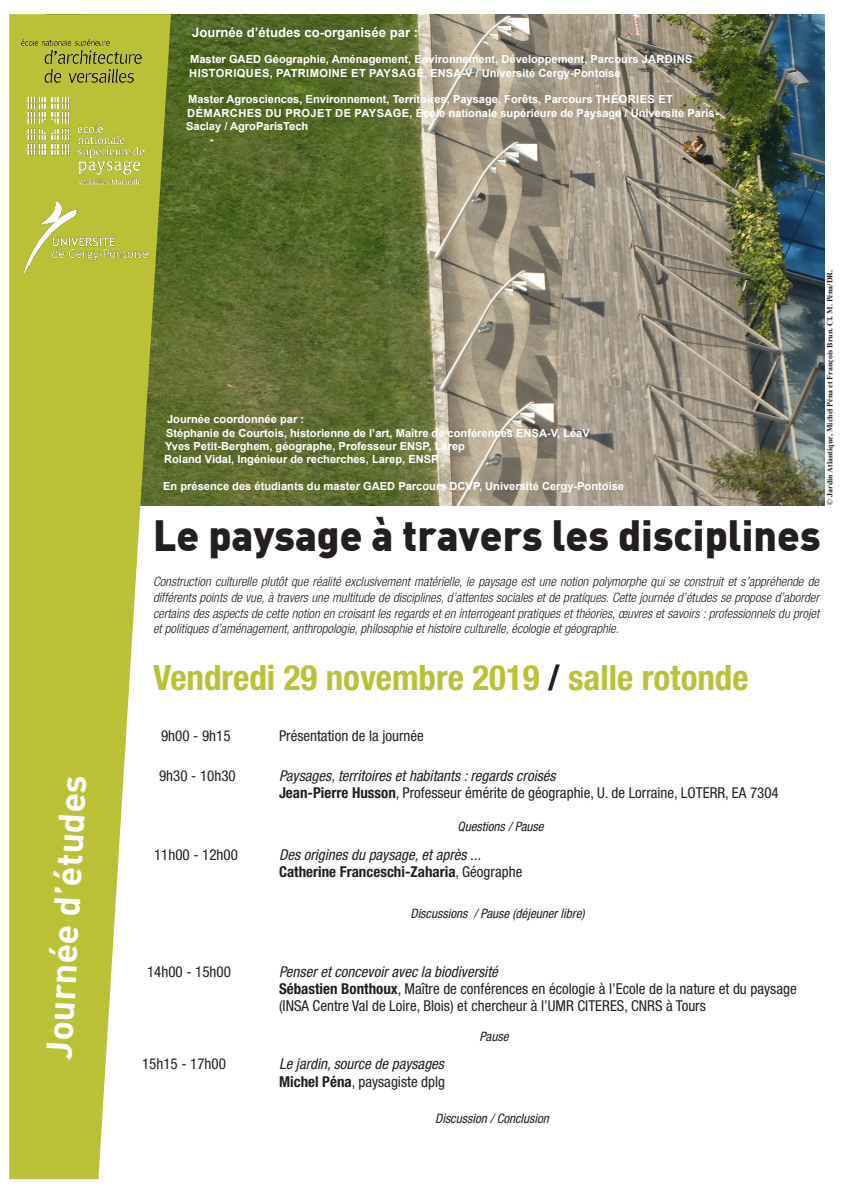
<style>
.page{position:relative;width:842px;height:1191px;background:#fff}
.page>*{position:absolute;margin:0;border:0;box-sizing:border-box;transform-origin:0 0}
.t1{font:900 42.8px "DIN";color:#231f20;scale:.95 1}
.t2{font:700 36px "DIN";color:#fff}
.t3{font:700 condensed 35px "Helvetica Neue";color:#bbc136}
.t4{font:700 condensed 28px "Helvetica";color:#fff}
.t5{font:condensed 15px "Helvetica Neue";color:#231f20}
.t6{font:italic condensed 15px "Helvetica Neue";color:#231f20}
.t7{font:700 condensed 15px "Helvetica Neue";color:#231f20}
.t8{font:700 13.1px "Arial";color:#fff}
.t9{font:italic 300 condensed 13px/15.6px "Helvetica Neue";color:#231f20;text-align:justify}
.t10{font:italic condensed 13px "Helvetica Neue";color:#231f20}
.t11{font:700 11.1px/13.3px "Arial";color:#fff}
.t12{font:700 8px "Times New Roman";color:#231f20}
.s1{color:#231f20}
.s2{font-weight:700}
.s3{font-weight:400}
</style>
<div class="page">
<img style="left:171px;top:14px;width:653px;height:491px">
<svg style="left:9px;top:14px;width:162px;height:1165px;fill:#bbc136"></svg>
<img style="left:22px;top:40px;width:120px;height:42px">
<img style="left:26px;top:95px;width:124px;height:98px">
<img style="left:25px;top:202px;width:122px;height:77px">
<p class="t2" style="left:35px;top:1058px;width:286px;rotate:-87deg">Journée d’études</p>
<p class="t4" style="left:31px;top:1031px;width:198px;rotate:-85deg">Journée d’études</p>
<p class="t8" style="left:192px;top:23px;width:228px">Journée d’études co-organisée par :</p>
<p class="t11" style="left:189px;top:53px;width:505px">Master GAED Géographie, Aménagement, Environnement, Développement, Parcours JARDINS<br>HISTORIQUES, PATRIMOINE ET PAYSAGE, ENSA-V / Université Cergy-Pontoise</p>
<p class="t11" style="left:186px;top:93px;width:534px">Master Agrosciences, Environnement, Territoires, Paysage, Forêts, Parcours THÉORIES ET<br>DÉMARCHES DU PROJET DE PAYSAGE, École nationale supérieure de Paysage / Université Paris-<br>Saclay / AgroParisTech</p>
<p class="t11" style="left:167px;top:413px;width:139px">Journée coordonnée par :</p>
<p class="t11" style="left:166px;top:426px;width:425px">Stéphanie de Courtois, historienne de l’art, Maître de conférences ENSA-V, LéaV</p>
<p class="t11" style="left:165px;top:439px;width:301px">Yves Petit-Berghem, géographe, Professeur ENSP, Larep</p>
<p class="t11" style="left:164px;top:453px;width:276px">Roland Vidal, Ingénieur de recherches, Larep, ENSP</p>
<p class="t11" style="left:163px;top:479px;width:462px">En présence des étudiants du master GAED Parcours DCVP, Université Cergy-Pontoise</p>
<p class="t12" style="left:824px;top:505px;width:237px;rotate:-90deg">© Jardin Atlantique, Michel Péna et François Brun. Cl. M. Péna/DR.</p>
<p class="t1" style="left:153px;top:507px;width:704px">Le paysage à travers les disciplines</p>
<p class="t9" style="left:153px;top:574px;width:668px">Construction culturelle plutôt que réalité exclusivement matérielle, le paysage est une notion polymorphe qui se construit et s’appréhende de différents points de vue, à travers une multitude de disciplines, d’attentes sociales et de pratiques. Cette journée d’études se propose d’aborder certains des aspects de cette notion en croisant les regards et en interrogeant pratiques et théories, œuvres et savoirs : professionnels du projet et politiques d’aménagement, anthropologie, philosophie et histoire culturelle, écologie et géographie.</p>
<p class="t3" style="left:153px;top:657px;width:597px">Vendredi 29 novembre 2019 <span class="s1">/</span> salle rotonde</p>
<p class="t5" style="left:161px;top:727px;width:71px">9h00 - 9h15</p>
<p class="t5" style="left:279px;top:727px;width:146px">Présentation de la journée</p>
<p class="t5" style="left:159px;top:767px;width:78px">9h30 - 10h30</p>
<p class="t6" style="left:279px;top:767px;width:278px">Paysages, territoires et habitants : regards croisés</p>
<p class="t5" style="left:279px;top:784px;width:501px"><span class="s2">Jean-Pierre Husson</span>, Professeur émérite de géographie, U. de Lorraine, LOTERR, EA 7304</p>
<p class="t10" style="left:457px;top:819px;width:88px">Questions / Pause</p>
<p class="t5" style="left:154px;top:846px;width:85px">11h00 - 12h00</p>
<p class="t6" style="left:279px;top:846px;width:204px">Des origines du paysage, et après ...</p>
<p class="t7" style="left:279px;top:863px;width:245px">Catherine Franceschi-Zaharia<span class="s3">, Géographe</span></p>
<p class="t10" style="left:410px;top:906px;width:176px">Discussions / Pause (déjeuner libre)</p>
<p class="t5" style="left:147px;top:963px;width:85px">14h00 - 15h00</p>
<p class="t6" style="left:279px;top:963px;width:220px">Penser et concevoir avec la biodiversité</p>
<p class="t5" style="left:279px;top:980px;width:519px"><span class="s2">Sébastien Bonthoux</span>, Maître de conférences en écologie à l’Ecole de la nature et du paysage</p>
<p class="t5" style="left:279px;top:997px;width:428px">(INSA Centre Val de Loire, Blois) et chercheur à l’UMR CITERES, CNRS à Tours</p>
<p class="t10" style="left:480px;top:1029px;width:30px">Pause</p>
<p class="t5" style="left:142px;top:1055px;width:85px">15h15 - 17h00</p>
<p class="t6" style="left:279px;top:1055px;width:166px">Le jardin, source de paysages</p>
<p class="t5" style="left:279px;top:1073px;width:168px"><span class="s2">Michel Péna</span>, paysagiste dplg</p>
<p class="t10" style="left:435px;top:1111px;width:115px">Discussion / Conclusion</p>
</div>
